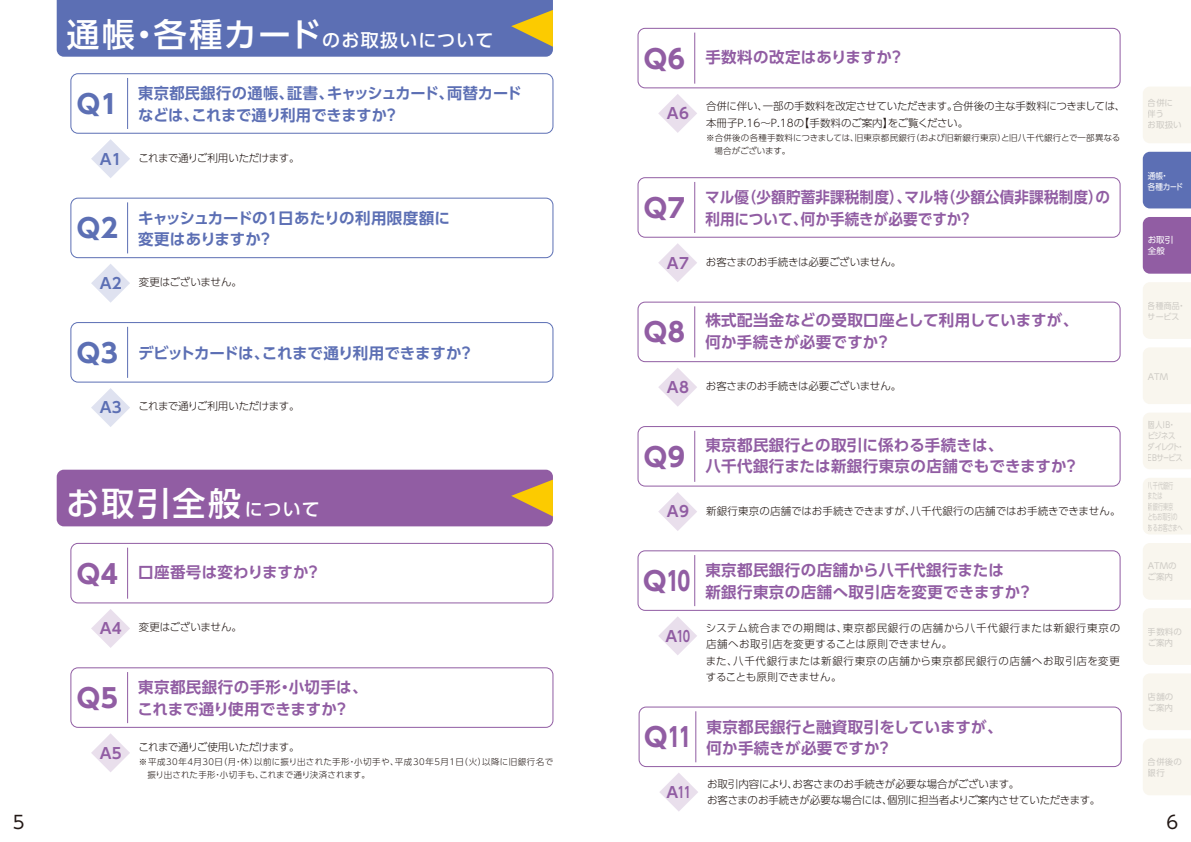
<style>
.page{position:relative;width:1191px;height:842px;background:#fff}
.page>*{position:absolute;margin:0;border:0;box-sizing:border-box;transform-origin:0 0}
.t1{font:500 33px "UD Shin Go Pro";letter-spacing:.075em;color:#fff}
.t2{font:700 26px "UD Shin Go Pro";letter-spacing:.025em;color:#915da3}
.t3{font:700 26px "UD Shin Go Pro";color:#5c6fb4}
.t4{font:500 18px "UD Shin Go Pro";letter-spacing:.07em;color:#fff}
.t5{font:18px "UD Shin Go Pro";color:#221815}
.t6{font:700 15.5px/21.5px "UD Shin Go Pro De";letter-spacing:.015em;color:#915da3}
.t7{font:700 15.5px/21.5px "UD Shin Go Pro De";letter-spacing:-.015em;color:#5c6fb4}
.t8{font:700 15.5px/21.5px "UD Shin Go Pro De";letter-spacing:.015em;color:#915da3;scale:.94 1}
.t9{font:700 15px "UD Shin Go Pro De";letter-spacing:-.015em;color:#915da3}
.t10{font:300 10.5px/16.5px "UD Shin Go Pro";letter-spacing:-.005em;color:#221815}
.t11{font:300 10.5px/16.5px "UD Shin Go Pro";letter-spacing:.05em;color:#221815}
.t12{font:300 10.5px "UD Shin Go Pro";letter-spacing:-.025em;color:#221815}
.t13{font:300 10.5px "UD Shin Go Pro";letter-spacing:-.045em;color:#221815}
.t14{font:300 8.5px/12.5px "UD Shin Go Pro";letter-spacing:.045em;color:#221815}
.t15{font:300 8.5px/12.5px "UD Shin Go Pro";letter-spacing:.025em;color:#221815}
.t16{font:8.5px/11px "UD Shin Go Pro";color:#d3d3d4}
.t17{font:8.5px/10.5px "UD Shin Go Pro";color:#d3d3d4;scale:.6 1}
.t18{font:8.5px/11px "UD Shin Go Pro";letter-spacing:-.065em;color:#d3d3d4;scale:.87 1}
.t19{font:8.5px/11px "UD Shin Go Pro";color:#d3d3d4;scale:.94 1}
.t20{font:8.5px/11px "UD Shin Go Pro";letter-spacing:-.005em;color:#fff;scale:.9 1}
.t21{font:8.5px/11px "UD Shin Go Pro";letter-spacing:-.005em;color:#fff}
.s1{font-size:33px}
.s2{font-family:"UD Shin Go Pro De";font-weight:700;font-size:15px;color:#5c6fb4}
.s3{font-family:"UD Shin Go Pro";font-size:26px}
.s4{font-size:18px}
.s5{font-family:"UD Shin Go Pro De";font-weight:700;font-size:15px;color:#915da3}
</style>
<div class="page">
<div style="left:70px;top:73px;width:483px;height:61px;border:1px solid #5c6fb4;border-radius:7px"></div>
<hr style="left:127px;top:78px;width:1px;height:51px;background:#5c6fb4">
<div style="left:70px;top:198px;width:483px;height:60px;border:1px solid #5c6fb4;border-radius:7px"></div>
<hr style="left:127px;top:202px;width:1px;height:51px;background:#5c6fb4">
<div style="left:70px;top:322px;width:483px;height:61px;border:1px solid #5c6fb4;border-radius:7px"></div>
<hr style="left:127px;top:327px;width:1px;height:51px;background:#5c6fb4">
<div style="left:57px;top:470px;width:496px;height:56px;background:#915da3;border-radius:7px"></div>
<div style="left:70px;top:543px;width:483px;height:60px;border:1px solid #915da3;border-radius:7px"></div>
<hr style="left:127px;top:548px;width:1px;height:51px;background:#915da3">
<div style="left:637px;top:177px;width:483px;height:61px;border:1px solid #915da3;border-radius:7px"></div>
<hr style="left:694px;top:182px;width:1px;height:51px;background:#915da3">
<div style="left:637px;top:302px;width:483px;height:60px;border:1px solid #915da3;border-radius:7px"></div>
<hr style="left:694px;top:306px;width:1px;height:51px;background:#915da3">
<div style="left:637px;top:426px;width:483px;height:61px;border:1px solid #915da3;border-radius:7px"></div>
<hr style="left:694px;top:431px;width:1px;height:51px;background:#915da3">
<div style="left:70px;top:667px;width:483px;height:61px;border:1px solid #915da3;border-radius:7px"></div>
<hr style="left:127px;top:672px;width:1px;height:51px;background:#915da3">
<div style="left:637px;top:28px;width:483px;height:60px;border:1px solid #915da3;border-radius:7px"></div>
<hr style="left:694px;top:33px;width:1px;height:51px;background:#915da3">
<div style="left:637px;top:550px;width:483px;height:61px;border:1px solid #915da3;border-radius:7px"></div>
<hr style="left:694px;top:555px;width:1px;height:51px;background:#915da3">
<div style="left:638px;top:706px;width:483px;height:61px;border:1px solid #915da3;border-radius:7px"></div>
<hr style="left:695px;top:711px;width:1px;height:51px;background:#915da3">
<svg style="left:511px;top:480px;width:42px;height:36px"></svg>
<div style="left:57px;top:0;width:496px;height:57px;background:#5c6fb4"></div>
<svg style="left:91px;top:139px;width:39px;height:39px"></svg>
<svg style="left:91px;top:264px;width:39px;height:39px"></svg>
<svg style="left:91px;top:388px;width:39px;height:39px"></svg>
<svg style="left:91px;top:609px;width:39px;height:39px"></svg>
<svg style="left:658px;top:243px;width:39px;height:39px"></svg>
<svg style="left:658px;top:368px;width:39px;height:39px"></svg>
<svg style="left:658px;top:492px;width:39px;height:39px"></svg>
<svg style="left:91px;top:733px;width:39px;height:39px"></svg>
<svg style="left:658px;top:94px;width:39px;height:39px"></svg>
<svg style="left:658px;top:616px;width:39px;height:39px"></svg>
<svg style="left:659px;top:773px;width:39px;height:38px"></svg>
<div style="left:1143px;top:87px;width:48px;height:56px;background:#f9f6ee"></div>
<div style="left:1142px;top:152px;width:49px;height:56px;background:#5c6fb4"></div>
<div style="left:1142px;top:217px;width:49px;height:57px;background:#915da3"></div>
<div style="left:1143px;top:282px;width:48px;height:57px;background:#f9f6ee"></div>
<div style="left:1143px;top:413px;width:48px;height:56px;background:#f9f6ee"></div>
<div style="left:1143px;top:543px;width:48px;height:57px;background:#f9f6ee"></div>
<div style="left:1143px;top:608px;width:48px;height:57px;background:#f9f6ee"></div>
<div style="left:1143px;top:674px;width:48px;height:56px;background:#f9f6ee"></div>
<div style="left:1143px;top:739px;width:48px;height:56px;background:#f9f6ee"></div>
<div style="left:1143px;top:347px;width:48px;height:57px;background:#f9f6ee"></div>
<div style="left:1143px;top:478px;width:48px;height:56px;background:#f9f6ee"></div>
<p class="t4" style="left:66px;top:25px;width:428px"><span class="s1">通帳・各種カード</span>のお取扱いについて</p>
<p class="t7" style="left:138px;top:82px;width:385px">東京都民銀行の通帳、証書、キャッシュカード、両替カードなどは、これまで通り利用できますか？</p>
<p class="t13" style="left:100px;top:149px;width:201px"><span class="s2">A1</span> これまで通りご利用いただけます。</p>
<h2 class="t3" style="left:77px;top:83px;width:43px">Q1</h2>
<h2 class="t3" style="left:77px;top:207px;width:43px">Q2</h2>
<p class="t7" style="left:138px;top:207px;width:313px">キャッシュカードの１日あたりの利用限度額に変更はありますか？</p>
<p class="t12" style="left:100px;top:274px;width:144px"><span class="s2">A2</span> 変更はございません。</p>
<p class="t7" style="left:77px;top:342px;width:398px"><span class="s3">Q3</span> デビットカードは、これまで通り利用できますか？</p>
<p class="t13" style="left:100px;top:398px;width:201px"><span class="s2">A3</span> これまで通りご利用いただけます。</p>
<h1 class="t1" style="left:66px;top:477px;width:255px">お取引全般<span class="s4">について</span></h1>
<h2 class="t2" style="left:77px;top:552px;width:43px">Q4</h2>
<p class="t9" style="left:100px;top:616px;width:24px">A4</p>
<p class="t6" style="left:138px;top:561px;width:184px">口座番号は変わりますか？</p>
<p class="t12" style="left:139px;top:619px;width:105px">変更はございません。</p>
<h2 class="t2" style="left:77px;top:677px;width:43px">Q5</h2>
<p class="t6" style="left:137px;top:676px;width:232px">東京都民銀行の手形・小切手は、これまで通り使用できますか？</p>
<p class="t9" style="left:100px;top:741px;width:24px">A5</p>
<p class="t13" style="left:138px;top:739px;width:163px">これまで通りご使用いただけます。</p>
<p class="t14" style="left:147px;top:755px;width:407px;text-indent:-8px">※平成30年4月30日（月・休）以前に振り出された手形・小切手や、平成30年5月1日（火）以降に旧銀行名で振り出された手形・小切手も、これまで通り決済されます。</p>
<p class="t6" style="left:644px;top:46px;width:262px"><span class="s3">Q6</span> 手数料の改定はありますか？</p>
<p class="t9" style="left:667px;top:101px;width:24px">A6</p>
<p class="t10" style="left:706px;top:97px;width:421px">合併に伴い、一部の手数料を改定させていただきます。合併後の主な手数料につきましては、本冊子P.16～P.18の【手数料のご案内】をご覧ください。</p>
<p class="t15" style="left:714px;top:131px;width:407px;text-indent:-8px">※合併後の各種手数料につきましては、旧東京都民銀行（および旧新銀行東京）と旧八千代銀行とで一部異なる場合がございます。</p>
<h2 class="t2" style="left:644px;top:187px;width:43px">Q7</h2>
<p class="t8" style="left:705px;top:186px;width:432px">マル優（少額貯蓄非課税制度）、マル特（少額公債非課税制度）の利用について、何か手続きが必要ですか？</p>
<p class="t12" style="left:706px;top:253px;width:197px">お客さまのお手続きは必要ございません。</p>
<p class="t9" style="left:667px;top:251px;width:24px">A7</p>
<h2 class="t2" style="left:644px;top:311px;width:43px">Q8</h2>
<p class="t6" style="left:705px;top:309px;width:374px">株式配当金などの受取口座として利用していますが、何か手続きが必要ですか？</p>
<p class="t12" style="left:667px;top:378px;width:236px"><span class="s5">A8</span> お客さまのお手続きは必要ございません。</p>
<h2 class="t2" style="left:644px;top:436px;width:43px">Q9</h2>
<p class="t6" style="left:705px;top:434px;width:375px">東京都民銀行との取引に係わる手続きは、<br>八千代銀行または新銀行東京の店舗でもできますか？</p>
<p class="t10" style="left:667px;top:503px;width:455px"><span class="s5">A9</span> 新銀行東京の店舗ではお手続きできますが、八千代銀行の店舗ではお手続きできません。</p>
<h2 class="t2" style="left:643px;top:560px;width:49px">Q10</h2>
<p class="t6" style="left:705px;top:559px;width:329px">東京都民銀行の店舗から八千代銀行または<br>新銀行東京の店舗へ取引店を変更できますか？</p>
<p class="t11" style="left:705px;top:619px;width:416px">システム統合までの期間は、東京都民銀行の店舗から八千代銀行または新銀行東京の店舗へお取引店を変更することは原則できません。<br>また、八千代銀行または新銀行東京の店舗から東京都民銀行の店舗へお取引店を変更することも原則できません。</p>
<p class="t9" style="left:665px;top:624px;width:26px">A10</p>
<h2 class="t2" style="left:644px;top:716px;width:49px">Q11</h2>
<p class="t6" style="left:706px;top:715px;width:298px">東京都民銀行と融資取引をしていますが、何か手続きが必要ですか？</p>
<p class="t10" style="left:707px;top:775px;width:395px">お取引内容により、お客さまのお手続きが必要な場合がございます。<br>お客さまのお手続きが必要な場合には、個別に担当者よりご案内させていただきます。</p>
<p class="t9" style="left:666px;top:780px;width:26px">A11</p>
<p class="t16" style="left:1147px;top:97px;width:35px">合併に伴う<br>お取扱い</p>
<p class="t20" style="left:1147px;top:170px;width:41px">通帳・<br>各種カード</p>
<p class="t21" style="left:1147px;top:234px;width:27px">お取引全般</p>
<p class="t19" style="left:1147px;top:300px;width:42px">各種商品・サービス</p>
<p class="t16" style="left:1147px;top:371px;width:22px">ATM</p>
<p class="t18" style="left:1147px;top:419px;width:44px">個人IB・ビジネスダイレクト・<br>EBサービス</p>
<p class="t17" style="left:1147px;top:480px;width:60px">八千代銀行<br>または<br>新銀行東京<br>ともお取引のあるお客さまへ</p>
<p class="t16" style="left:1147px;top:560px;width:31px">ATMのご案内</p>
<p class="t16" style="left:1147px;top:626px;width:36px">手数料のご案内</p>
<p class="t16" style="left:1147px;top:691px;width:27px">店舗のご案内</p>
<p class="t16" style="left:1147px;top:756px;width:36px">合併後の銀行</p>
<p class="t5" style="left:13px;top:808px;width:13px">5</p>
<p class="t5" style="left:1166px;top:808px;width:13px">6</p>
</div>
